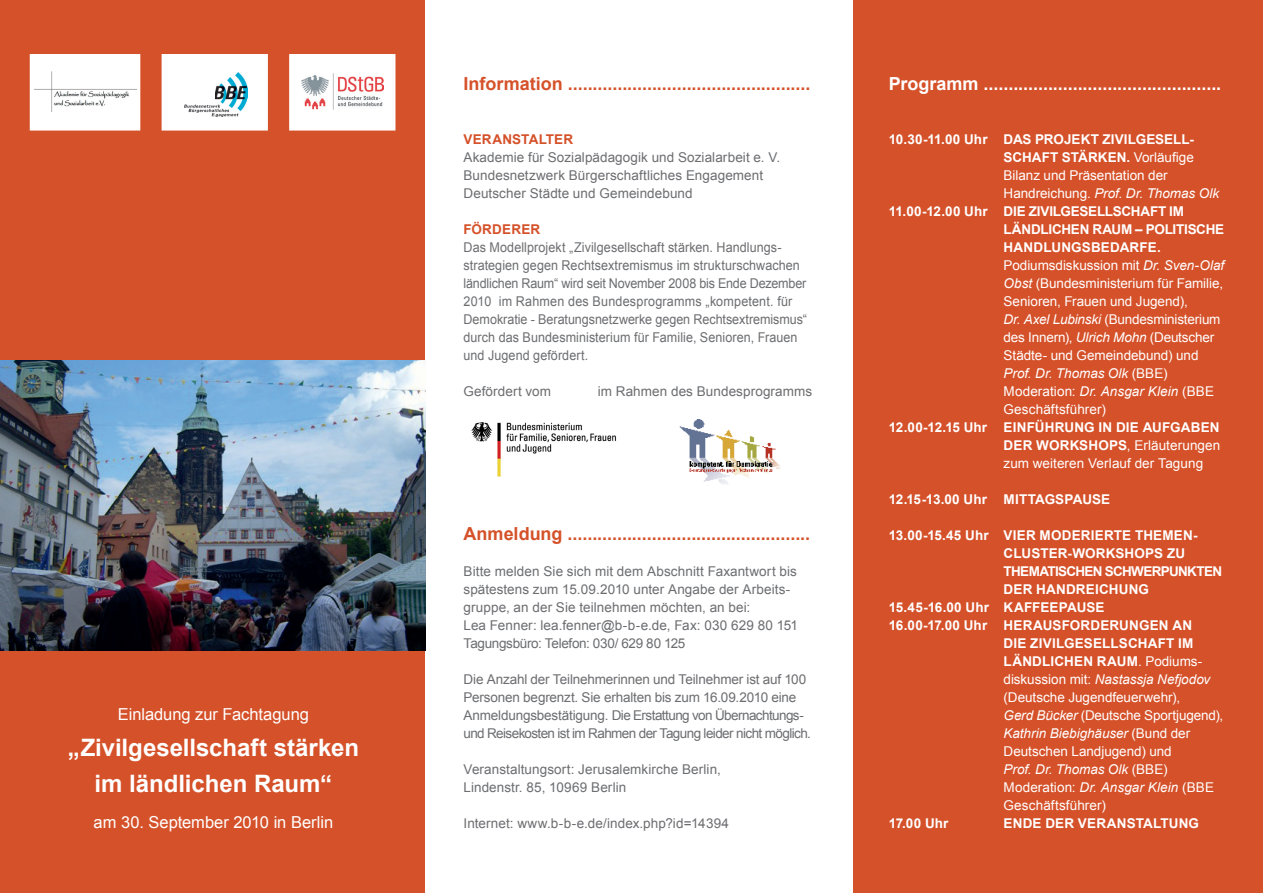
<style>
.page{position:relative;width:1263px;height:893px;background:#fff}
.page>*{position:absolute;margin:0;border:0;box-sizing:border-box;transform-origin:0 0}
.t1{font:700 24px/36px "Arial";color:#fff;text-align:center}
.t2{font:700 18px "Arial";color:#d55129}
.t3{font:700 18px "Arial";color:#fff}
.t4{font:16.5px "Arial";letter-spacing:-.005em;color:#fff}
.t5{font:13.5px/18px "Arial";letter-spacing:-.005em;color:#fff}
.t6{font:700 13.5px/18px "Arial";letter-spacing:.01em;color:#fff}
.t7{font:13.5px/18px "Arial";letter-spacing:.005em;color:#6c6d70}
.t8{font:13.5px/18px "Arial";letter-spacing:.005em;color:#6c6d70;scale:.93 1}
.t9{font:13.5px/18px "Arial";letter-spacing:-.015em;color:#6c6d70}
.t10{font:700 13.5px "Arial";letter-spacing:.015em;color:#d55129}
.t11{font:700 13.5px "Arial";letter-spacing:-.01em;color:#fff}
.t12{font:700 13.5px "Arial";letter-spacing:-.015em;color:#fff}
.s1{font-weight:700}
.s2{font-style:italic}
.s3{font-weight:400}
.s4{font-weight:400;font-style:italic}
</style>
<div class="page">
<div style="left:0;top:0;width:425px;height:893px;background:#d55129"></div>
<div style="left:854px;top:0;width:409px;height:893px;background:#d55129"></div>
<svg style="left:471px;top:422px;width:146px;height:55px"></svg>
<svg style="left:679px;top:419px;width:102px;height:66px"></svg>
<div style="left:31px;top:55px;width:109px;height:75px;background:#fff"></div>
<img style="left:34px;top:71px;width:102px;height:41px">
<div style="left:30px;top:54px;width:110px;height:77px;border:2px solid #fff"></div>
<div style="left:162px;top:55px;width:105px;height:75px;background:#fff"></div>
<img style="left:185px;top:72px;width:62px;height:44px">
<div style="left:162px;top:54px;width:106px;height:77px;border:2px solid #fff"></div>
<div style="left:290px;top:55px;width:105px;height:75px;background:#fff"></div>
<img style="left:302px;top:74px;width:82px;height:35px">
<div style="left:289px;top:54px;width:106px;height:77px;border:2px solid #fff"></div>
<img style="left:0;top:360px;width:425px;height:291px">
<p class="t4" style="left:118px;top:703px;width:193px">Einladung zur Fachtagung</p>
<h1 class="t1" style="left:68px;top:730px;width:293px">„Zivilgesellschaft stärken im ländlichen Raum“</h1>
<p class="t4" style="left:94px;top:811px;width:241px">am 30. September 2010 in Berlin</p>
<h2 class="t2" style="left:463px;top:72px;width:348px">Information .................................................</h2>
<p class="t10" style="left:463px;top:130px;width:111px">VERANSTALTER</p>
<p class="t7" style="left:463px;top:148px;width:318px">Akademie für Sozialpädagogik und Sozialarbeit e. V.<br>Bundesnetzwerk Bürgerschaftliches Engagement<br>Deutscher Städte und Gemeindebund</p>
<p class="t10" style="left:463px;top:220px;width:78px">FÖRDERER</p>
<p class="t8" style="left:463px;top:238px;width:371px">Das Modellprojekt „Zivilgesellschaft stärken. Handlungs&shy;strategien gegen Rechtsextremismus im strukturschwachen ländlichen Raum“ wird seit November 2008 bis Ende Dezember 2010 im Rahmen des Bundesprogramms „kompetent. für Demokratie - Beratungsnetzwerke gegen Rechtsextremismus“ durch das Bundesministerium für Familie, Senioren, Frauen und Jugend gefördert.</p>
<p class="t7" style="left:463px;top:382px;width:89px">Gefördert vom</p>
<p class="t7" style="left:598px;top:382px;width:216px">im Rahmen des Bundesprogramms</p>
<h2 class="t2" style="left:463px;top:522px;width:348px">Anmeldung .................................................</h2>
<p class="t7" style="left:463px;top:562px;width:336px">Bitte melden Sie sich mit dem Abschnitt Faxantwort bis spätestens zum 15.09.2010 unter Angabe der Arbeits&shy;gruppe, an der Sie teilnehmen möchten, an bei:<br>Lea Fenner: lea.fenner@b-b-e.de, Fax: 030 629 80 151<br>Tagungsbüro: Telefon: 030/ 629 80 125</p>
<p class="t9" style="left:463px;top:670px;width:349px">Die Anzahl der Teilnehmerinnen und Teilnehmer ist auf 100<br>Personen begrenzt. Sie erhalten bis zum 16.09.2010 eine Anmeldungsbestätigung. Die Erstattung von Übernachtungs&shy;und Reisekosten ist im Rahmen der Tagung leider nicht möglich.</p>
<p class="t7" style="left:463px;top:760px;width:259px">Veranstaltungsort: Jerusalemkirche Berlin,<br>Lindenstr. 85, 10969 Berlin</p>
<p class="t7" style="left:463px;top:814px;width:267px">Internet: www.b-b-e.de/index.php?id=14394</p>
<h2 class="t3" style="left:889px;top:72px;width:334px">Programm ................................................</h2>
<p class="t6" style="left:889px;top:131px;width:100px">10.30-11.00 Uhr</p>
<p class="t6" style="left:889px;top:203px;width:100px">11.00-12.00 Uhr</p>
<p class="t11" style="left:889px;top:418px;width:100px">12.00-12.15 Uhr</p>
<p class="t12" style="left:889px;top:490px;width:100px">12.15-13.00 Uhr</p>
<p class="t6" style="left:889px;top:527px;width:101px">13.00-15.45 Uhr</p>
<p class="t6" style="left:889px;top:599px;width:102px">15.45-16.00 Uhr<br>16.00-17.00 Uhr</p>
<p class="t6" style="left:889px;top:815px;width:61px">17.00 Uhr</p>
<p class="t5" style="left:1003px;top:130px;width:222px"><span class="s1">DAS PROJEKT ZIVILGESELL-<br>SCHAFT STÄRKEN.</span> Vorläufige<br>Bilanz und Präsentation der<br>Handreichung. <span class="s2">Prof. Dr. Thomas Olk<br></span><span class="s1">DIE ZIVILGESELLSCHAFT IM<br>LÄNDLICHEN RAUM – POLITISCHE<br>HANDLUNGSBEDARFE.<br></span>Podiumsdiskussion mit <span class="s2">Dr. Sven-Olaf<br>Obst</span> (Bundesministerium für Familie,<br>Senioren, Frauen und Jugend),<br><span class="s2">Dr. Axel Lubinski</span> (Bundesministerium des Innern), <span class="s2">Ulrich Mohn</span> (Deutscher<br>Städte- und Gemeindebund) und<br><span class="s2">Prof. Dr. Thomas Olk</span> (BBE)<br>Moderation: <span class="s2">Dr. Ansgar Klein</span> (BBE<br>Geschäftsführer)</p>
<p class="t5" style="left:1003px;top:418px;width:218px;text-align:justify"><span class="s1">EINFÜHRUNG IN DIE AUFGABEN DER WORKSHOPS</span>, Erläuterungen zum weiteren Verlauf der Tagung</p>
<p class="t6" style="left:1003px;top:491px;width:108px">MITTAGSPAUSE</p>
<p class="t6" style="left:1003px;top:527px;width:221px">VIER MODERIERTE THEMEN-<br>CLUSTER-WORKSHOPS ZU<br>THEMATISCHEN SCHWERPUNKTEN<br>DER HANDREICHUNG<br>KAFFEEPAUSE<br>HERAUSFORDERUNGEN AN<br>DIE ZIVILGESELLSCHAFT IM<br>LÄNDLICHEN RAUM<span class="s3">. Podiums&shy;diskussion mit:</span> <span class="s4">Nastassja Nefjodov </span><span class="s3">(Deutsche Jugendfeuerwehr),<br></span><span class="s4">Gerd Bücker</span> <span class="s3">(Deutsche Sportjugend),<br></span><span class="s4">Kathrin Biebighäuser</span> <span class="s3">(Bund der<br>Deutschen Landjugend) und<br></span><span class="s4">Prof. Dr. Thomas Olk</span> <span class="s3">(BBE)<br>Moderation:</span> <span class="s4">Dr. Ansgar Klein</span> <span class="s3">(BBE<br>Geschäftsführer)</span></p>
<p class="t6" style="left:1003px;top:815px;width:197px">ENDE DER VERANSTALTUNG</p>
</div>
